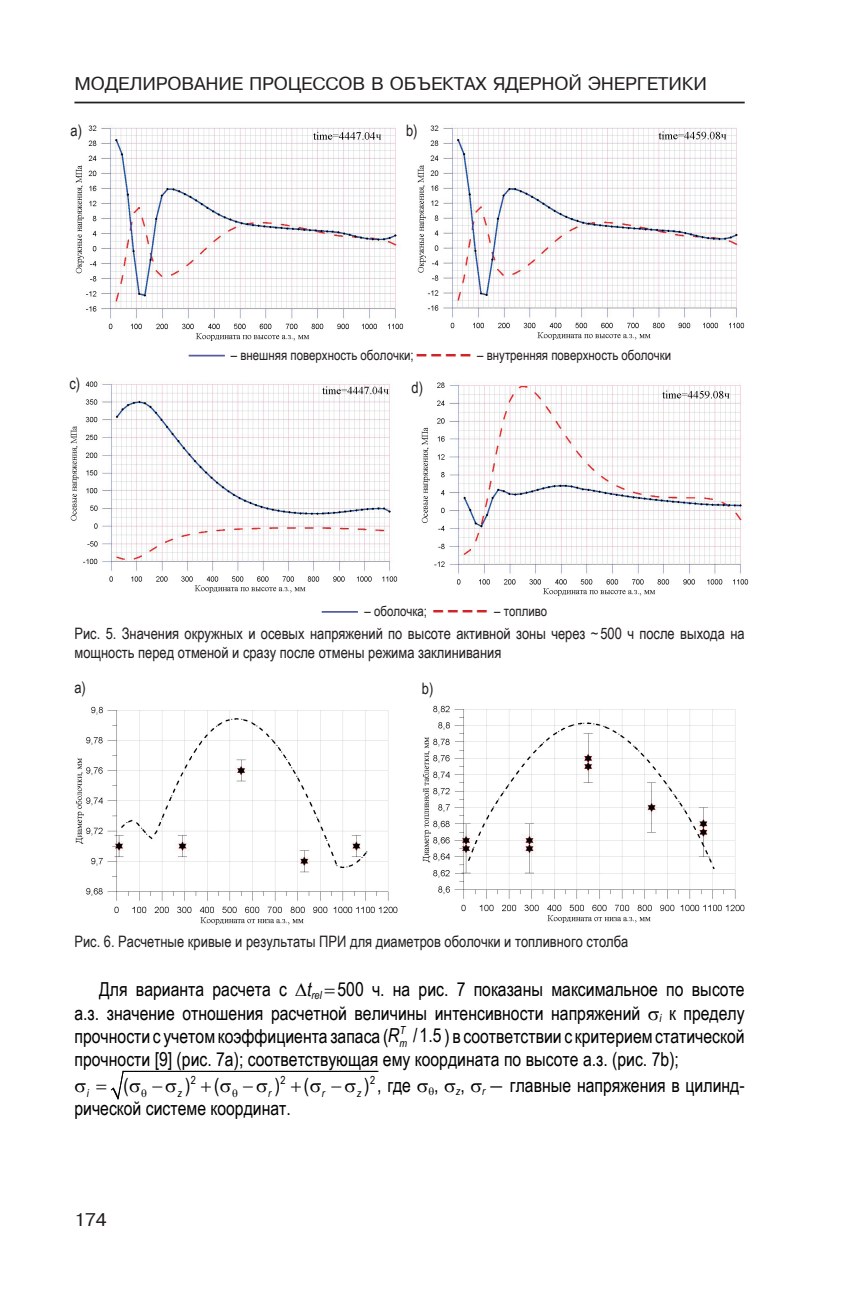
<style>
.page{position:relative;width:844px;height:1290px;background:#fff}
.page>*{position:absolute;margin:0;border:0;box-sizing:border-box;transform-origin:0 0}
.t1{font:19.25px/23.1px "Arial Narrow";color:#000001;text-align:justify}
.t2{font:17.5px "Pragmatica";letter-spacing:-.01em;color:#231f20}
.t3{font:15.75px/18.9px "Arial Narrow";color:#231f20}
.t4{font:14px "Arial Narrow";color:#231f20}
.t5{font:italic 11.2px "Arial Narrow";color:#000001}
.t6{font:11.2px "Arial Narrow";color:#000001}
.s1{font-family:"Arial";font-weight:700;font-size:17.5px;color:#d1232a}
.s2{font-style:italic}
.s3{color:#231f20}
</style>
<div class="page">
<hr style="left:74px;top:102px;width:670px;height:1px;background:#231f20">
<img style="left:75px;top:124px;width:328px;height:217px">
<img style="left:417px;top:124px;width:327px;height:216px">
<img style="left:70px;top:381px;width:327px;height:211px">
<img style="left:421px;top:381px;width:327px;height:214px">
<hr style="left:189px;top:355px;width:36px;height:1px;background:#545ea0">
<hr style="left:321px;top:611px;width:37px;height:2px;background:#545ea0">
<img style="left:75px;top:706px;width:322px;height:218px">
<img style="left:422px;top:705px;width:322px;height:218px">
<hr style="left:123px;top:1071px;width:255px;height:1px;background:#000001">
<svg style="left:110px;top:1070px;width:267px;height:29px"></svg>
<p class="t2" style="left:74px;top:74px;width:633px">МОДЕЛИРОВАНИЕ ПРОЦЕССОВ В ОБЪЕКТАХ ЯДЕРНОЙ ЭНЕРГЕТИКИ</p>
<p class="t3" style="left:70px;top:120px;width:13px">a)</p>
<p class="t3" style="left:406px;top:120px;width:13px">b)</p>
<p class="t3" style="left:69px;top:373px;width:12px">c)</p>
<p class="t4" style="left:231px;top:344px;width:442px">– внешняя поверхность оболочки; <span class="s1">– – – –</span> – внутренняя поверхность оболочки</p>
<p class="t3" style="left:411px;top:377px;width:13px">d)</p>
<p class="t4" style="left:364px;top:600px;width:184px">– оболочка; <span class="s1">– – – –</span> – топливо</p>
<p class="t3" style="left:74px;top:623px;width:671px">Рис. 5. Значения окружных и осевых напряжений по высоте активной зоны через ~ 500 ч после выхода на мощность перед отменой и сразу после отмены режима заклинивания</p>
<p class="t3" style="left:74px;top:677px;width:13px">a)</p>
<p class="t3" style="left:422px;top:678px;width:13px">b)</p>
<p class="t3" style="left:74px;top:931px;width:555px">Рис. 6. Расчетные кривые и результаты ПРИ для диаметров оболочки и топливного столба</p>
<p class="t1" style="left:74px;top:977px;width:671px;text-indent:25px">Для варианта расчета с <span class="s2">t</span><sub>rel</sub> 500 ч. на рис. 7 показаны максимальное по высоте а.з. значение отношения расчетной величины интенсивности напряжений ▲<sub>i</sub> к пределу прочности с учетом коэффициента запаса (<span class="s2">R</span><sub>m</sub> / 1.5 ) в соответствии с критерием статической</p>
<p class="t5" style="left:399px;top:1022px;width:7px">T</p>
<p class="t1" style="left:74px;top:1046px;width:606px">прочности [9] (рис. 7a); соответствующая ему координата по высоте а.з. (рис. 7b);</p>
<p class="t6" style="left:191px;top:1071px;width:7px">2</p>
<p class="t6" style="left:280px;top:1071px;width:7px">2</p>
<p class="t6" style="left:370px;top:1071px;width:7px">2</p>
<p class="t1" style="left:74px;top:1073px;width:296px">▲ ▲ −▲ ) (▲ −▲ ) (▲ −▲ )</p>
<p class="t1" style="left:123px;top:1073px;width:7px">(</p>
<p class="t5" style="left:87px;top:1085px;width:4px">i</p>
<p class="t5" style="left:177px;top:1085px;width:6px">z</p>
<p class="t5" style="left:268px;top:1085px;width:5px">r</p>
<p class="t5" style="left:322px;top:1085px;width:5px">r</p>
<p class="t1" style="left:356px;top:1073px;width:389px"><sub>z</sub> , где , ▲<sub>z</sub>, ▲<sub>r</sub> <span class="s3">―</span> главные напряжения в цилинд-</p>
<p class="t1" style="left:74px;top:1096px;width:218px">рической системе координат.</p>
<p class="t2" style="left:74px;top:1209px;width:34px">174</p>
</div>
